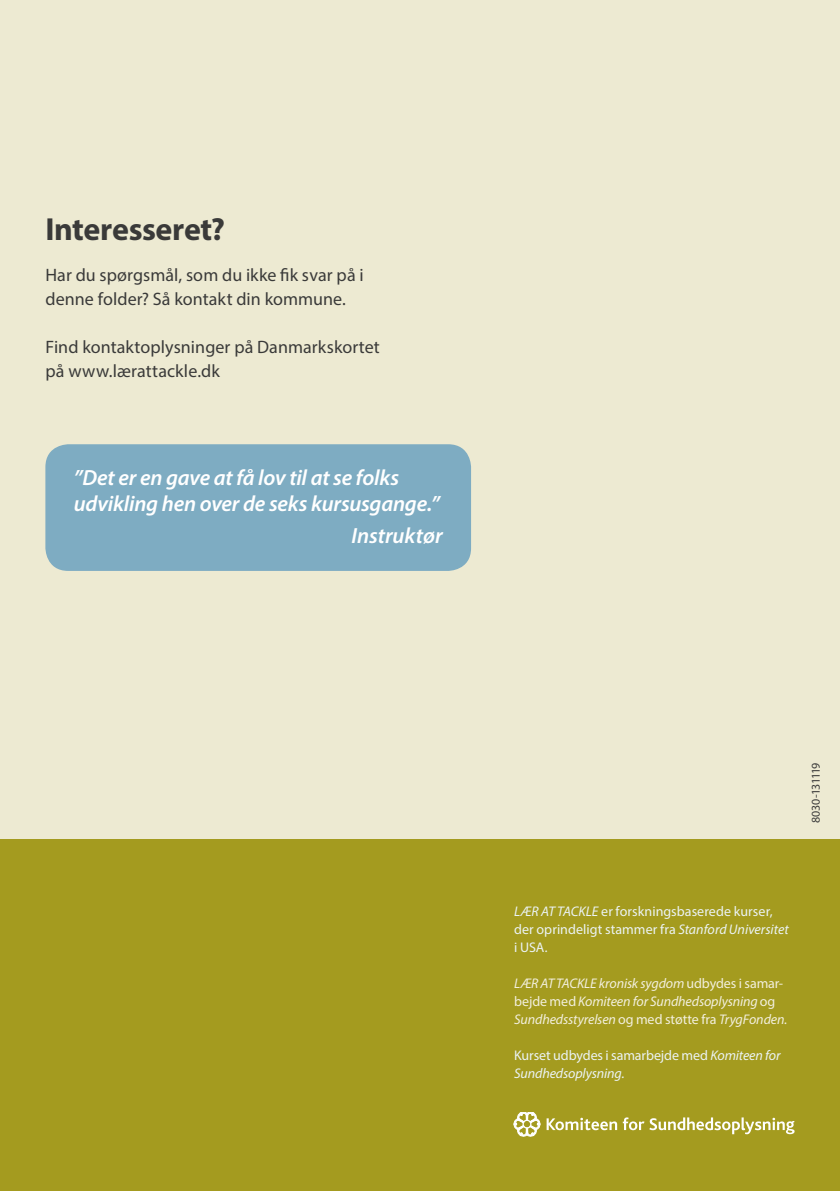
<style>
.page{position:relative;width:840px;height:1191px;background:#fff}
.page>*{position:absolute;margin:0;border:0;box-sizing:border-box;transform-origin:0 0}
.t1{font:700 32px "Myriad Pro";letter-spacing:-.015em;color:#3a3a39}
.t2{font:italic 600 22px/26px "Myriad Pro";letter-spacing:-.01em;color:#fff}
.t3{font:18px/24px "Myriad Pro";letter-spacing:.005em;color:#3a3a39}
.t4{font:italic 14px/18px "Myriad Pro";letter-spacing:-.01em;color:#f2efdd}
.t5{font:14px/18px "Myriad Pro";letter-spacing:.005em;color:#ebf3f4}
.t6{font:italic 14px/18px "Myriad Pro";letter-spacing:-.01em;color:#ebf3f4}
.t7{font:12px "Myriad Pro";letter-spacing:-.055em;color:#3a3a39}
.s1{font-style:italic}
.s2{font-style:normal}
</style>
<div class="page">
<div style="left:0;top:0;width:839px;height:920px;background:#edead2"></div>
<div style="left:0;top:839px;width:839px;height:352px;background:#a49b1f"></div>
<div style="left:45px;top:444px;width:426px;height:127px;background:#7eacc2;border-radius:23px"></div>
<svg style="left:513px;top:1112px;width:27px;height:24px"></svg>
<div style="left:522px;top:1119px;width:9px;height:9px;border:1px solid #fff;border-radius:50%"></div>
<svg style="left:546px;top:1117px;width:70px;height:13px"></svg>
<svg style="left:622px;top:1117px;width:172px;height:17px"></svg>
<h1 class="t1" style="left:45px;top:208px;width:181px">Interesseret?</h1>
<p class="t3" style="left:45px;top:262px;width:319px">Har du spørgsmål, som du ikke fik svar på i denne folder? Så kontakt din kommune.</p>
<p class="t3" style="left:45px;top:334px;width:336px">Find kontaktoplysninger på Danmarkskortet på www.lærattackle.dk</p>
<p class="t2" style="left:74px;top:464px;width:367px">”Det er en gave at få lov til at se folks udvikling hen over de seks kursusgange.”</p>
<p class="t2" style="left:351px;top:522px;width:93px">Instruktør</p>
<p class="t7" style="left:808px;top:823px;width:62px;rotate:-90deg">8030-131119</p>
<p class="t5" style="left:514px;top:901px;width:276px"><span class="s1">LÆR AT TACKLE</span> er forskningsbaserede kurser, der oprindeligt stammer fra <span class="s1">Stanford Universitet </span>i USA<span class="s1">.</span></p>
<p class="t4" style="left:514px;top:973px;width:274px">LÆR AT TACKLE kronisk sygdom <span class="s2">udbydes i samar&shy;bejde med</span> Komiteen for Sundhedsoplysning <span class="s2">og<br></span>Sundhedsstyrelsen <span class="s2">og med støtte fra</span> TrygFonden.</p>
<p class="t6" style="left:514px;top:1045px;width:267px"><span class="s2">Kurset udbydes i samarbejde med</span> Komiteen for<br>Sundhedsoplysning.</p>
</div>
